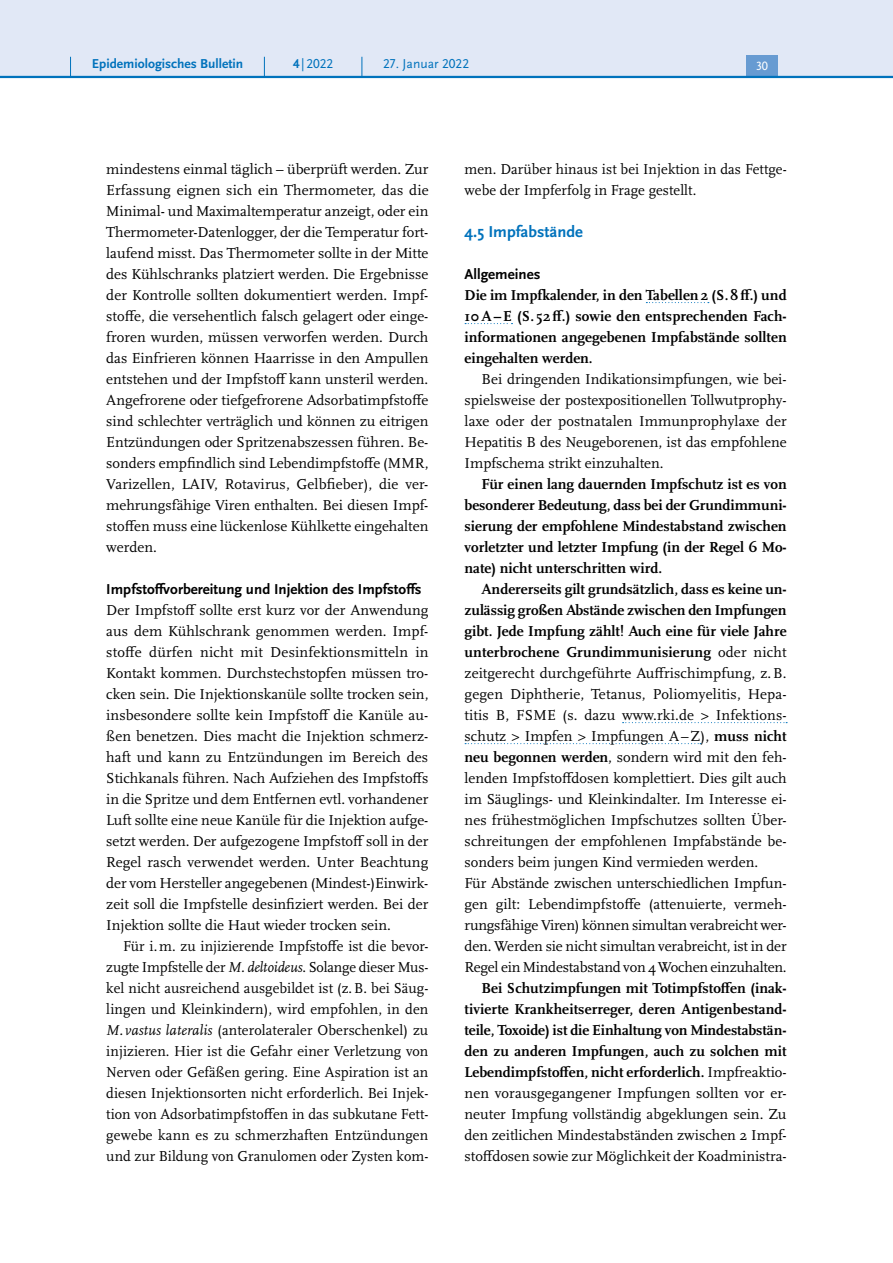
<style>
.page{position:relative;width:893px;height:1263px;background:#fff}
.page>*{position:absolute;margin:0;border:0;box-sizing:border-box;transform-origin:0 0}
.t1{font:700 16.5px "Scala Sans Pro";color:#0072bc}
.P_-_Fließtext{font:15px/21px "Scala Pro";color:#000;text-align:justify}
.P_-_Fließtext-2{font:700 15px/21px "Scala Pro";color:#000;text-align:justify}
.t2{font:700 15px "Scala Sans Pro";color:#000}
.t3{font:700 13.5px "Scala Sans Pro";color:#0072bc}
.t4{font:13.5px "Scala Sans Pro";color:#0072bc}
.t5{font:12.45px "Scala Sans Pro";color:#fff}
.s1{font-weight:700}
.s2{font-style:italic}
.s3{font-weight:400}
</style>
<div class="page">
<svg style="left:646px;top:302px;width:63px;height:1px"></svg>
<svg style="left:465px;top:323px;width:47px;height:1px"></svg>
<svg style="left:623px;top:722px;width:164px;height:1px"></svg>
<svg style="left:465px;top:743px;width:236px;height:1px"></svg>
<div style="left:0;top:0;width:893px;height:77px;background:#e1e8f6"></div>
<div style="left:746px;top:55px;width:32px;height:21px;background:#679bd2"></div>
<hr style="left:0;top:76px;width:893px;height:2px;background:#0072bc">
<svg style="left:70px;top:57px;width:1px;height:19px"></svg>
<svg style="left:264px;top:57px;width:1px;height:19px"></svg>
<svg style="left:362px;top:57px;width:1px;height:19px"></svg>
<p class="t3" style="left:92px;top:55px;width:153px">Epidemiologisches Bulletin</p>
<p class="t4" style="left:293px;top:55px;width:42px"><span class="s1">4</span> |2022</p>
<p class="t4" style="left:383px;top:55px;width:87px">27. Januar 2022</p>
<p class="t5" style="left:756px;top:59px;width:14px">30</p>
<p class="P_-_Fließtext" style="left:106px;top:158px;width:324px">mindestens einmal täglich – überprüft werden. Zur Erfassung eignen sich ein Thermometer, das die Minimal- und Maximaltemperatur anzeigt, oder ein Thermometer-Datenlogger, der die Temperatur fort&shy;laufend misst. Das Thermometer sollte in der Mitte des Kühlschranks platziert werden. Die Ergebnisse der Kontrolle sollten dokumentiert werden. Impf&shy;stoffe, die versehentlich falsch gelagert oder einge&shy;froren wurden, müssen verworfen werden. Durch das Einfrieren können Haarrisse in den Ampullen entstehen und der Impfstoff kann unsteril werden.<br>Angefrorene oder tiefgefrorene Adsorbatimpfstoffe sind schlechter verträglich und können zu eitrigen Entzündungen oder Spritzenabszessen führen. Be&shy;sonders empfindlich sind Lebendimpfstoffe (MMR, Varizellen, LAIV, Rotavirus, Gelbfieber), die ver&shy;mehrungsfähige Viren enthalten. Bei diesen Impf&shy;stoffen muss eine lückenlose Kühlkette eingehalten werden.</p>
<h5 class="t2" style="left:106px;top:580px;width:317px">Impfstoffvorbereitung und Injektion des Impfstoffs</h5>
<p class="P_-_Fließtext" style="left:106px;top:599px;width:324px">Der Impfstoff sollte erst kurz vor der Anwendung aus dem Kühlschrank genommen werden. Impf&shy;stoffe dürfen nicht mit Desinfektionsmitteln in Kontakt kommen. Durchstechstopfen müssen tro&shy;cken sein. Die Injektionskanüle sollte trocken sein, insbesondere sollte kein Impfstoff die Kanüle au&shy;ßen benetzen. Dies macht die Injektion schmerz&shy;haft und kann zu Entzündungen im Bereich des Stichkanals führen. Nach Aufziehen des Impfstoffs in die Spritze und dem Entfernen evtl. vorhandener Luft sollte eine neue Kanüle für die Injektion aufge&shy;setzt werden. Der aufgezogene Impfstoff soll in der Regel rasch verwendet werden. Unter Beachtung der vom Hersteller angegebenen (Mindest-)Einwirk&shy;zeit soll die Impfstelle desinfiziert werden. Bei der Injektion sollte die Haut wieder trocken sein.</p>
<p class="P_-_Fließtext" style="left:106px;top:935px;width:324px;text-indent:17px">Für i.m. zu injizierende Impfstoffe ist die bevor&shy;zugte Impfstelle der <span class="s2">M. deltoideus</span>. Solange dieser Mus&shy;kel nicht ausreichend ausgebildet ist (z.B. bei Säug&shy;lingen und Kleinkindern), wird empfohlen, in den <span class="s2">M. vastus lateralis</span> (anterolateraler Oberschenkel) zu injizieren. Hier ist die Gefahr einer Verletzung von Nerven oder Gefäßen gering. Eine Aspiration ist an diesen Injektionsorten nicht erforderlich. Bei Injek&shy;tion von Adsorbatimpfstoffen in das subkutane Fett&shy;gewebe kann es zu schmerzhaften Entzündungen und zur Bildung von Granulomen oder Zysten kom-</p>
<p class="P_-_Fließtext" style="left:465px;top:158px;width:324px">men. Darüber hinaus ist bei Injektion in das Fettge&shy;webe der Impferfolg in Frage gestellt.</p>
<h4 class="t1" style="left:465px;top:221px;width:120px">4.5 Impfabstände</h4>
<h5 class="t2" style="left:465px;top:265px;width:77px">Allgemeines</h5>
<p class="P_-_Fließtext-2" style="left:465px;top:284px;width:324px">Die im Impfkalender, in den Tabellen2 (S.8ff.) und 10A–E (S. 52ff.) sowie den entsprechenden Fach&shy;informationen angegebenen Impfabstände sollten eingehalten werden.</p>
<p class="P_-_Fließtext" style="left:465px;top:368px;width:324px;text-indent:17px">Bei dringenden Indikationsimpfungen, wie bei&shy;spielsweise der postexpositionellen Tollwutprophy&shy;laxe oder der postnatalen Immunprophylaxe der Hepatitis B des Neugeborenen, ist das empfohlene Impfschema strikt einzuhalten.</p>
<p class="P_-_Fließtext-2" style="left:465px;top:473px;width:324px;text-indent:17px">Für einen lang dauernden Impfschutz ist es von besonderer Bedeutung, dass bei der Grundimmuni&shy;sierung der empfohlene Mindestabstand zwischen vorletzter und letzter Impfung (in der Regel 6 Mo&shy;nate) nicht unterschritten wird.</p>
<p class="P_-_Fließtext" style="left:465px;top:578px;width:324px;text-indent:17px"><span class="s1">Andererseits gilt grundsätzlich, dass es keine un&shy;zulässig großen Abstände zwischen den Impfungen gibt. Jede Impfung zählt! Auch eine für viele Jahre unterbrochene Grundimmunisierung</span> oder nicht zeitgerecht durchgeführte Auffrischimpfung, z.B. gegen Diphtherie, Tetanus, Poliomyelitis, Hepa&shy;titis B, FSME (s. dazu www.rki.de &gt; Infektions&shy;schutz &gt; Impfen &gt; Impfungen A–Z), <span class="s1">muss nicht neu begonnen werden</span>, sondern wird mit den feh&shy;lenden Impfstoffdosen komplettiert. Dies gilt auch im Säuglings- und Kleinkindalter. Im Interesse ei&shy;nes frühestmöglichen Impfschutzes sollten Über&shy;schreitungen der empfohlenen Impfabstände be&shy;sonders beim jungen Kind vermieden werden.</p>
<p class="P_-_Fließtext" style="left:465px;top:872px;width:324px">Für Abstände zwischen unterschiedlichen Impfun&shy;gen gilt: Lebendimpfstoffe (attenuierte, vermeh&shy;rungsfähige Viren) können simultan verabreicht wer&shy;den. Werden sie nicht simultan verabreicht, ist in der Regel ein Mindestabstand von 4Wochen einzuhalten.</p>
<p class="P_-_Fließtext-2" style="left:465px;top:977px;width:324px;text-indent:17px">Bei Schutzimpfungen mit Totimpfstoffen (inak&shy;tivierte Krankheitserreger, deren Antigenbestand&shy;teile, Toxoide) ist die Einhaltung von Mindestabstän&shy;den zu anderen Impfungen, auch zu solchen mit Lebendimpfstoffen, nicht erforderlich. <span class="s3">Impfreaktio&shy;nen vorausgegangener Impfungen sollten vor er&shy;neuter Impfung vollständig abgeklungen sein. Zu den zeitlichen Mindestabständen zwischen 2 Impf&shy;stoffdosen sowie zur Möglichkeit der Koadministra-</span></p>
</div>
